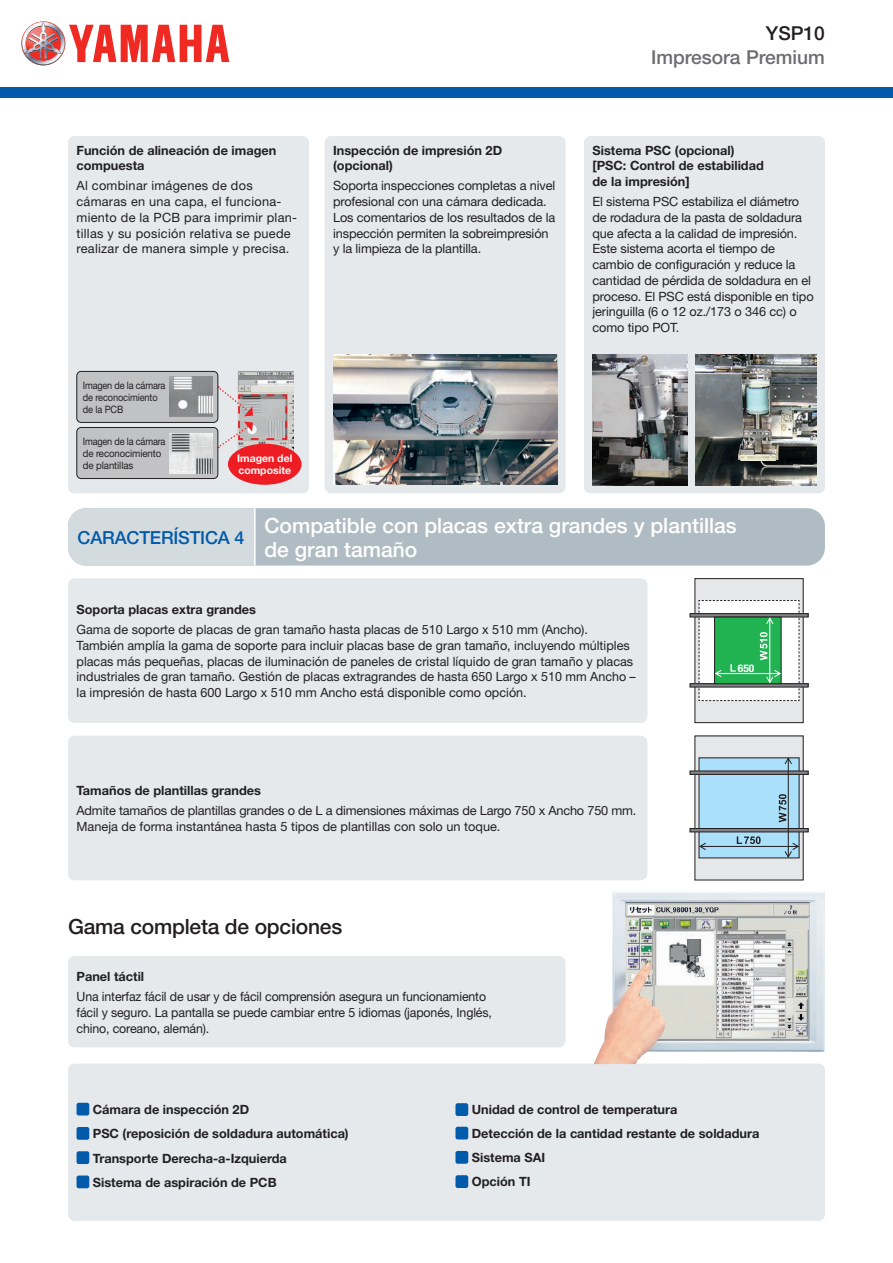
<style>
.page{position:relative;width:893px;height:1263px;background:#fff}
.page>*{position:absolute;margin:0;border:0;box-sizing:border-box;transform-origin:0 0}
.t1{font:500 21px/24px "Helvetica Neue LT";color:#fff}
.t2{font:500 21px "Helvetica Neue LT";letter-spacing:-.01em;color:#231f20}
.t3{font:500 19.2px "Helvetica Neue LT";color:#6c6d70}
.t4{font:500 19.2px "Helvetica Neue LT";color:#231f20}
.t5{font:500 18px "Helvetica Neue LT";letter-spacing:-.01em;color:#015aaa}
.t6{font:12.75px/15.8px "Helvetica Neue LT";letter-spacing:-.01em;color:#231f20}
.t7{font:700 12.75px/24.3px "Helvetica Neue LT";color:#231f20}
.t8{font:12.75px/15.8px "Helvetica Neue LT";letter-spacing:.02em;color:#231f20}
.t9{font:700 condensed 10.65px "Helvetica Neue LT";color:#fff;scale:1.09 1}
.t10{font:700 10.5px/12px "Helvetica Neue LT";color:#fff}
.t11{font:10.2px/12px "Helvetica Neue LT";letter-spacing:-.01em;color:#231f20;scale:.9 1}
</style>
<div class="page">
<div style="left:0;top:87px;width:893px;height:11px;background:#015aaa"></div>
<svg style="left:21px;top:21px;width:208px;height:44px"></svg>
<div style="left:68px;top:508px;width:757px;height:58px;background:#b0bcc3;border-radius:18px"></div>
<div style="left:68px;top:508px;width:186px;height:58px;background:#d4dbdf"></div>
<hr style="left:254px;top:508px;width:2px;height:58px;background:#fff">
<div style="left:68px;top:578px;width:579px;height:145px;background:#e5e9ec;border-radius:6px"></div>
<div style="left:68px;top:736px;width:579px;height:144px;background:#e5e9ec;border-radius:6px"></div>
<div style="left:68px;top:136px;width:241px;height:357px;background:#e5e9ec;border-radius:6px"></div>
<div style="left:584px;top:136px;width:241px;height:357px;background:#e5e9ec;border-radius:6px"></div>
<div style="left:325px;top:136px;width:241px;height:357px;background:#e5e9ec;border-radius:6px"></div>
<img style="left:333px;top:354px;width:224px;height:131px">
<img style="left:237px;top:371px;width:57px;height:80px">
<div style="left:228px;top:444px;width:74px;height:41px;background:#ee1d23;border-radius:50%"></div>
<svg style="left:218px;top:386px;width:70px;height:62px"></svg>
<div style="left:77px;top:371px;width:141px;height:51px;background:#c1c2c4;border-radius:4px"></div>
<div style="left:77px;top:371px;width:141px;height:52px;border:1px solid #231f20;border-radius:4px"></div>
<img style="left:170px;top:377px;width:43px;height:40px">
<div style="left:77px;top:427px;width:141px;height:51px;background:#c1c2c4;border-radius:4px"></div>
<div style="left:77px;top:427px;width:141px;height:52px;border:1px solid #231f20;border-radius:4px"></div>
<img style="left:170px;top:433px;width:42px;height:40px">
<div style="left:695px;top:736px;width:108px;height:144px;background:#e6e7e9"></div>
<div style="left:690px;top:771px;width:118px;height:4px;border:1px solid #231f20"></div>
<div style="left:690px;top:828px;width:118px;height:4px;border:1px solid #231f20"></div>
<svg style="left:698px;top:757px;width:102px;height:102px;background:#98c4d9"></svg>
<div style="left:68px;top:956px;width:498px;height:91px;background:#e5e9ec;border-radius:6px"></div>
<div style="left:68px;top:1063px;width:757px;height:158px;background:#e5e9ec;border-radius:6px"></div>
<div style="left:77px;top:1103px;width:12px;height:12px;background:#015aaa;border-radius:2px"></div>
<div style="left:77px;top:1127px;width:12px;height:13px;background:#015aaa;border-radius:2px"></div>
<div style="left:77px;top:1151px;width:12px;height:13px;background:#015aaa;border-radius:2px"></div>
<div style="left:77px;top:1175px;width:12px;height:13px;background:#015aaa;border-radius:2px"></div>
<div style="left:455px;top:1103px;width:13px;height:13px;background:#015aaa;border-radius:2px"></div>
<div style="left:455px;top:1127px;width:13px;height:12px;background:#015aaa;border-radius:2px"></div>
<div style="left:455px;top:1151px;width:13px;height:13px;background:#015aaa;border-radius:2px"></div>
<div style="left:455px;top:1175px;width:13px;height:13px;background:#015aaa;border-radius:2px"></div>
<img style="left:594px;top:891px;width:231px;height:173px">
<img style="left:696px;top:354px;width:120px;height:131px">
<img style="left:592px;top:354px;width:96px;height:131px">
<div style="left:695px;top:579px;width:108px;height:144px;background:#e6e7e9"></div>
<div style="left:695px;top:578px;width:108px;height:145px;border:1px solid #231f20"></div>
<div style="left:690px;top:613px;width:118px;height:4px;border:1px solid #231f20"></div>
<div style="left:690px;top:683px;width:118px;height:4px;border:1px solid #231f20"></div>
<svg style="left:698px;top:600px;width:102px;height:101px;background:#90c8a3"></svg>
<p class="t7" style="left:77px;top:142px;width:201px;line-height:15.8px">Función de alineación de imagen compuesta</p>
<p class="t8" style="left:77px;top:178px;width:222px">Al combinar imágenes de dos cámaras en una capa, el funciona&shy;miento de la PCB para imprimir plan&shy;tillas y su posición relativa se puede realizar de manera simple y precisa.</p>
<p class="t7" style="left:333px;top:142px;width:171px;line-height:15.8px">Inspección de impresión 2D (opcional)</p>
<p class="t6" style="left:333px;top:178px;width:224px">Soporta inspecciones completas a nivel profesional con una cámara dedicada.<br>Los comentarios de los resultados de la inspección permiten la sobreimpresión y la limpieza de la plantilla.</p>
<p class="t11" style="left:83px;top:379px;width:93px">Imagen de la cámara de reconocimiento de la PCB</p>
<p class="t11" style="left:83px;top:435px;width:93px">Imagen de la cámara de reconocimiento de plantillas</p>
<p class="t10" style="left:237px;top:452px;width:57px">Imagen del composite</p>
<h2 class="t4" style="left:766px;top:22px;width:61px">YSP10</h2>
<h2 class="t3" style="left:651px;top:45px;width:175px">Impresora Premium</h2>
<p class="t7" style="left:592px;top:142px;width:173px;line-height:15.8px">Sistema PSC (opcional) [PSC: Control de estabilidad de la impresión]</p>
<p class="t6" style="left:592px;top:193px;width:223px">El sistema PSC estabiliza el diámetro de rodadura de la pasta de soldadura que afecta a la calidad de impresión.<br>Este sistema acorta el tiempo de cambio de configuración y reduce la cantidad de pérdida de soldadura en el proceso. El PSC está disponible en tipo jeringuilla (6 o 12 oz./173 o 346 cc) o como tipo POT.</p>
<h3 class="t5" style="left:78px;top:527px;width:169px">CARACTERÍSTICA 4</h3>
<h1 class="t1" style="left:264px;top:513px;width:474px">Compatible con placas extra grandes y plantillas de gran tamaño</h1>
<p class="t7" style="left:77px;top:597px;width:181px">Soporta placas extra grandes</p>
<p class="t6" style="left:77px;top:621px;width:561px">Gama de soporte de placas de gran tamaño hasta placas de 510 Largo x 510 mm (Ancho).<br>También amplía la gama de soporte para incluir placas base de gran tamaño, incluyendo múltiples placas más pequeñas, placas de iluminación de paneles de cristal líquido de gran tamaño y placas industriales de gran tamaño. Gestión de placas extragrandes de hasta 650 Largo x 510 mm Ancho – la impresión de hasta 600 Largo x 510 mm Ancho está disponible como opción.</p>
<p class="t7" style="left:77px;top:778px;width:186px">Tamaños de plantillas grandes</p>
<p class="t6" style="left:77px;top:802px;width:561px">Admite tamaños de plantillas grandes o de L a dimensiones máximas de Largo 750 x Ancho 750 mm.<br>Maneja de forma instantánea hasta 5 tipos de plantillas con solo un toque.</p>
<h1 class="t2" style="left:68px;top:914px;width:276px">Gama completa de opciones</h1>
<p class="t7" style="left:77px;top:964px;width:69px">Panel táctil</p>
<p class="t6" style="left:77px;top:988px;width:417px">Una interfaz fácil de usar y de fácil comprensión asegura un funcionamiento fácil y seguro. La pantalla se puede cambiar entre 5 idiomas (japonés, Inglés, chino, coreano, alemán).</p>
<p class="t9" style="left:738px;top:661px;width:17px">650</p>
<p class="t7" style="left:93px;top:1097px;width:257px">Cámara de inspección 2D<br>PSC (reposición de soldadura automática)<br>Transporte Derecha-a-Izquierda<br>Sistema de aspiración de PCB</p>
<p class="t7" style="left:472px;top:1097px;width:289px">Unidad de control de temperatura<br>Detección de la cantidad restante de soldadura<br>Sistema SAI<br>Opción TI</p>
</div>
